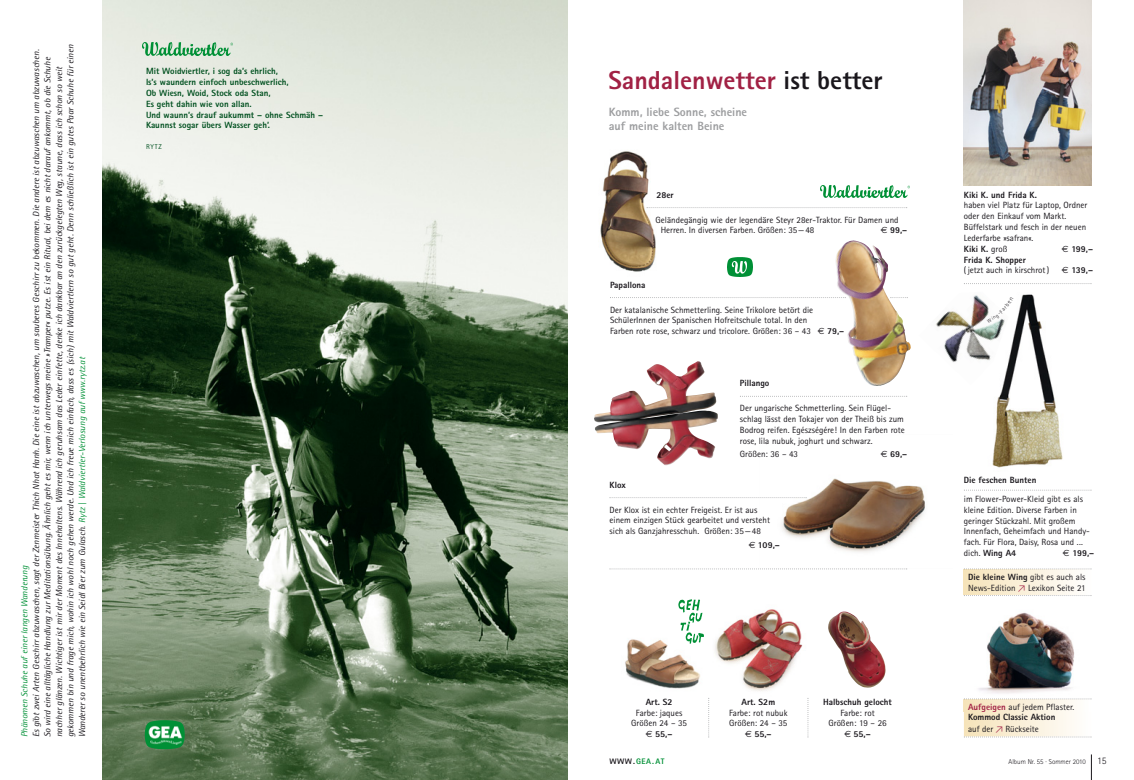
<style>
.page{position:relative;width:1134px;height:780px;background:#fff}
.page>*{position:absolute;margin:0;border:0;box-sizing:border-box;transform-origin:0 0}
.t1{font:800 26px "Rotis Sans Serif";color:#a12144}
.t2{font:800 12px/14.4px "Rotis Sans Serif";color:#9c9d9f}
.t3{font:9px/10.8px "Rotis Sans Serif";color:#1a171c}
.t4{font:800 9px/10.8px "Rotis Sans Serif";color:#00501f}
.t5{font:800 9px "Rotis Sans Serif";color:#1a171c}
.t6{font:italic 8.9px/11.5px "Rotis Semi Sans";color:#1a171c}
.t7{font:italic 8.9px "Rotis Semi Sans";color:#009036}
.t8{font:800 8px "Rotis Sans Serif";letter-spacing:.055em;color:#009036}
.t9{font:300 7px "Rotis Sans Serif";color:#1a171c}
.t10{font:7px "Rotis Sans Serif";color:#00501f}
.s1{color:#009036}
.s2{color:#1a171c}
.s3{font-family:"Euro Sans";font-weight:400}
.s4{font-family:"Euro Sans"}
.s5{font-weight:800}
.s6{font-family:"The Sans Semi Light Expert";font-style:italic;color:#a12144}
.s7{font-weight:800;color:#a12144}
.s8{font-size:10px}
</style>
<div class="page">
<img style="left:625px;top:639px;width:75px;height:50px">
<img style="left:715px;top:609px;width:88px;height:82px">
<img style="left:828px;top:611px;width:58px;height:76px">
<img style="left:782px;top:478px;width:144px;height:74px">
<img style="left:600px;top:151px;width:56px;height:121px">
<svg style="left:1091px;top:754px;width:1px;height:26px"></svg>
<img style="left:102px;top:0;width:465px;height:780px">
<img style="left:145px;top:720px;width:35px;height:14px">
<img style="left:964px;top:0;width:127px;height:186px">
<img style="left:978px;top:612px;width:96px;height:82px">
<img style="left:143px;top:43px;width:90px;height:12px">
<img style="left:847px;top:245px;width:64px;height:141px">
<svg style="left:890px;top:297px;width:18px;height:1px"></svg>
<svg style="left:610px;top:297px;width:236px;height:1px"></svg>
<img style="left:821px;top:185px;width:89px;height:13px">
<svg style="left:740px;top:396px;width:167px;height:1px"></svg>
<svg style="left:609px;top:497px;width:197px;height:1px"></svg>
<svg style="left:609px;top:568px;width:298px;height:1px"></svg>
<img style="left:594px;top:361px;width:124px;height:61px">
<img style="left:992px;top:294px;width:71px;height:174px">
<svg style="left:964px;top:283px;width:127px;height:1px"></svg>
<svg style="left:964px;top:489px;width:127px;height:1px"></svg>
<img style="left:964px;top:569px;width:127px;height:25px">
<svg style="left:964px;top:568px;width:127px;height:1px"></svg>
<svg style="left:964px;top:595px;width:127px;height:1px"></svg>
<svg style="left:964px;top:698px;width:127px;height:13px"></svg>
<svg style="left:964px;top:736px;width:127px;height:1px"></svg>
<svg style="left:647px;top:207px;width:260px;height:1px"></svg>
<svg style="left:708px;top:698px;width:1px;height:39px"></svg>
<svg style="left:807px;top:698px;width:1px;height:39px"></svg>
<img style="left:677px;top:599px;width:27px;height:45px">
<img style="left:727px;top:258px;width:25px;height:18px">
<img style="left:935px;top:294px;width:78px;height:91px">
<p class="t6" style="left:31px;top:737px;width:694px;rotate:-90deg">Es gibt zwei Arten Geschirr abzuwaschen, sagt der Zenmeister Thich Nhat Hanh. Die eine ist abzuwaschen, um sauberes Geschirr zu bekommen. Die andere ist abzuwaschen um abzuwaschen.<br>So wird eine alltägliche Handlung zur Meditationsübung. Ähnlich geht es mir, wenn ich unterwegs meine »Tramper« putze. Es ist ein Ritual, bei dem es nicht darauf ankommt, ob die Schuhe nachher glänzen. Wichtiger ist mir der Moment des Innehaltens. Während ich geruhsam das Leder einfette, denke ich dankbar an den zurückgelegten Weg, staune, dass ich schon so weit gekommen bin und frage mich, wohin ich wohl noch gehen werde. Und ich freue mich einfach, dass es (sich) mit Waldviertlern so gut geht. Denn schließlich ist ein gutes Paar Schuhe für einen Wanderer so unentbehrlich wie ein Seidl Bier zum Gulasch. <span class="s1">Rytz | Waldviertler-Verlosung auf www.rytz.at</span></p>
<p class="t7" style="left:21px;top:737px;width:173px;rotate:-90deg">Phänomen Schuhe auf einer langen Wanderung</p>
<p class="t4" style="left:146px;top:67px;width:179px">Mit Woidviertler, i sog da’s ehrlich,<br>Is’s waundern einfoch unbeschwerlich,<br>Ob Wiesn, Woid, Stock oda Stan,<br>Es geht dahin wie von allan.<br>Und waunn’s drauf aukummt – ohne Schmäh – Kaunnst sogar übers Wasser geh’.</p>
<p class="t10" style="left:146px;top:144px;width:17px">RYTZ</p>
<h1 class="t1" style="left:608px;top:71px;width:276px">Sandalenwetter <span class="s2">ist better</span></h1>
<h2 class="t2" style="left:609px;top:106px;width:140px">Komm, liebe Sonne, scheine auf meine kalten Beine</h2>
<p class="t5" style="left:656px;top:191px;width:19px">28er</p>
<p class="t3" style="left:661px;top:215px;width:239px;text-indent:-5px">Geländegängig wie der legendäre Steyr 28er-Traktor. Für Damen und<br>Herren. In diversen Farben. Größen: 35—48</p>
<p class="t5" style="left:881px;top:227px;width:28px"><span class="s3">€</span> 99,–</p>
<p class="t5" style="left:610px;top:281px;width:37px">Papallona</p>
<p class="t3" style="left:610px;top:305px;width:236px">Der katalanische Schmetterling. Seine Trikolore betört die<br>SchülerInnen der Spani schen Hofreitschule total. In den<br>Farben rote rose, schwarz und tricolore. Größen: 36 – 43 <span class="s4">€</span> <span class="s5">79,–</span></p>
<p class="t5" style="left:740px;top:380px;width:31px">Pillango</p>
<p class="t3" style="left:740px;top:403px;width:166px">Der ungarische Schmetterling. Sein Flügel - schlag lässt den Tokajer von der Theiß bis zum Bodrog reifen. Egészségére! In den Farben rote rose, lila nubuk, joghurt und schwarz.</p>
<p class="t3" style="left:740px;top:449px;width:60px">Größen: 36 – 43</p>
<p class="t5" style="left:881px;top:451px;width:28px"><span class="s3">€</span> 69,–</p>
<p class="t5" style="left:609px;top:481px;width:18px">Klox</p>
<p class="t3" style="left:609px;top:505px;width:162px">Der Klox ist ein echter Freigeist. Er ist aus einem einzigen Stück gearbeitet und versteht sich als Ganzjahresschuh. Größen: 35—48</p>
<p class="t5" style="left:749px;top:541px;width:33px"><span class="s3">€</span> 109,–</p>
<p class="t5" style="left:646px;top:698px;width:28px">Art. S2</p>
<p class="t3" style="left:631px;top:708px;width:57px;text-align:center">Farbe: jaques<br>Größen 24 – 35 <span class="s4">€</span> <span class="s5">55,–</span></p>
<p class="t5" style="left:741px;top:698px;width:35px">Art. S2m</p>
<p class="t3" style="left:729px;top:708px;width:60px;text-align:center">Farbe: rot nubuk<br>Größen: 24 – 35 <span class="s4">€</span> <span class="s5">55,–</span></p>
<p class="t5" style="left:823px;top:698px;width:70px">Halbschuh gelocht</p>
<p class="t3" style="left:828px;top:708px;width:60px;text-align:center">Farbe: rot<br>Größen: 19 – 26 <span class="s4">€</span> <span class="s5">55,–</span></p>
<p class="t5" style="left:964px;top:191px;width:75px">Kiki K. und Frida K.</p>
<p class="t3" style="left:964px;top:201px;width:125px">haben viel Platz für Laptop, Ordner oder den Einkauf vom Markt.<br>Büffelstark und fesch in der neuen<br>Lederfarbe »safran«.<br><span class="s5">Kiki K.</span> groß</p>
<p class="t5" style="left:1062px;top:245px;width:33px"><span class="s3">€</span> 199,–</p>
<p class="t5" style="left:964px;top:256px;width:64px">Frida K. Shopper</p>
<p class="t3" style="left:964px;top:266px;width:87px">( jetzt auch in kirschrot )</p>
<p class="t5" style="left:1062px;top:267px;width:33px"><span class="s3">€</span> 139,–</p>
<p class="t5" style="left:964px;top:476px;width:74px">Die feschen Bunten</p>
<p class="t3" style="left:964px;top:494px;width:127px">im Flower-Power-Kleid gibt es als kleine Edition. Diverse Farben in geringer Stückzahl. Mit großem<br>Innenfach, Geheimfach und Handy - fach. Für Flora, Daisy, Rosa und ... dich. <span class="s5">Wing A4</span></p>
<p class="t5" style="left:1063px;top:550px;width:33px"><span class="s3">€</span> 199,–</p>
<p class="t3" style="left:968px;top:572px;width:119px;line-height:11.3px"><span class="s5">Die kleine Wing</span> gibt es auch als<br>News-Edition <span class="s6">Y</span> Lexikon Seite 21</p>
<p class="t3" style="left:968px;top:701px;width:108px;line-height:11.1px"><span class="s7">Aufgeigen</span> auf jedem Pflaster.<br><span class="s5">Kommod Classic Aktion<br></span>auf der <span class="s6">Y</span> Rückseite</p>
<p class="t8" style="left:609px;top:758px;width:56px"><span class="s2">WWW.</span>GEA.AT</p>
<p class="t9" style="left:1008px;top:759px;width:100px">Album Nr. 55 · Sommer 2010 <span class="s8">15</span></p>
</div>
